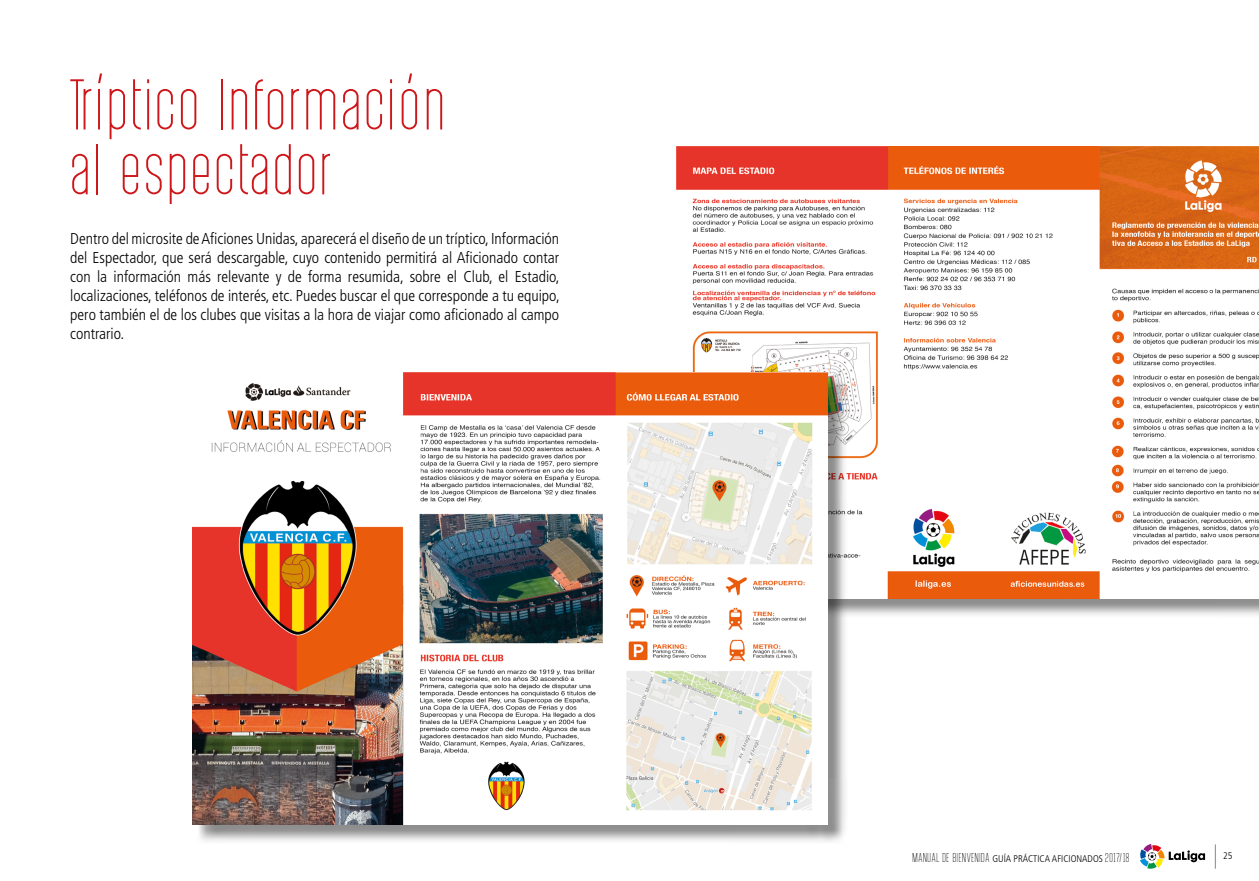
<style>
.page{position:relative;width:1259px;height:881px;background:#fff}
.page>*{position:absolute;margin:0;border:0;box-sizing:border-box;transform-origin:0 0}
.t1{font:300 54px/64.8px "Post Scriptum";letter-spacing:-.03em;color:#cd171a}
.t2{font:300 condensed 15.75px/18.9px "Frutiger LT Std";color:#000;text-align:justify}
.t3{font:300 9.75px "Post Scriptum";letter-spacing:-.03em;color:#000}
.t4{font:300 condensed 9.75px "Frutiger LT Std";color:#000}
.s1{font-family:"Frutiger LT Std";font-stretch:condensed}
</style>
<div class="page">
<svg style="left:1215px;top:844px;width:1px;height:24px"></svg>
<svg style="left:1140px;top:844px;width:65px;height:24px"></svg>
<div style="left:678px;top:149px;width:581px;height:468px;background:#000;opacity:.45"></div>
<img style="left:676px;top:146px;width:583px;height:452px">
<div style="left:195px;top:374px;width:652px;height:469px;background:#000;opacity:.45"></div>
<img style="left:193px;top:372px;width:634px;height:452px">
<h1 class="t1" style="left:70px;top:72px;width:381px">Tríptico Información al espectador</h1>
<p class="t2" style="left:70px;top:229px;width:491px">Dentro del microsite de Aficiones Unidas, aparecerá el diseño de un tríptico, Información del Espectador, que será descargable, cuyo contenido permitirá al Aficionado contar con la información más relevante y de forma resumida, sobre el Club, el Estadio, localizaciones, teléfonos de interés, etc. Puedes buscar el que corresponde a tu equipo, pero también el de los clubes que visitas a la hora de viajar como aficionado al campo contrario.</p>
<p class="t3" style="left:912px;top:849px;width:219px">MANUAL DE BIENVENIDA <span class="s1">GUÍA PRÁCTICA AFICIONADOS</span> 2017/18</p>
<p class="t4" style="left:1223px;top:850px;width:11px">25</p>
</div>
